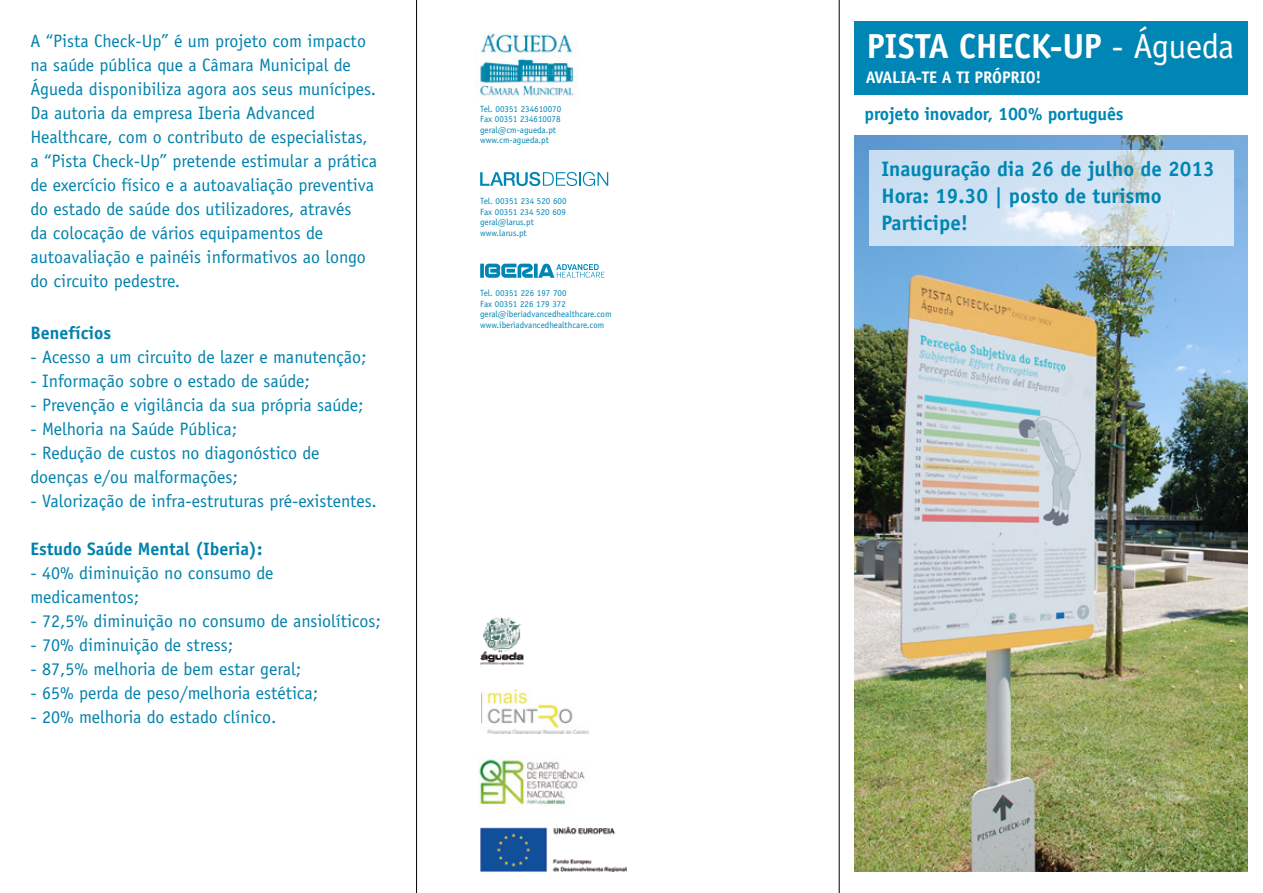
<style>
.page{position:relative;width:1263px;height:893px;background:#fff}
.page>*{position:absolute;margin:0;border:0;box-sizing:border-box;transform-origin:0 0}
.t1{font:700 34.8px "Officina Sans Std";letter-spacing:-.01em;color:#fff}
.t2{font:700 21px/27px "Officina Sans Std";color:#0086b4}
.t3{font:18px/24px "Officina Sans Std";color:#0081ac}
.t4{font:700 18px "Officina Sans Std";color:#0081ac}
.t5{font:700 18px "Officina Sans Std";letter-spacing:-.01em;color:#0086b4}
.t6{font:700 16.8px "Officina Sans Std";letter-spacing:-.01em;color:#fff}
.t7{font:9px/10.5px "Officina Sans Std";color:#0086b4}
.s1{font-weight:400}
</style>
<div class="page">
<div style="left:854px;top:21px;width:394px;height:73px;background:#0086b4"></div>
<img style="left:480px;top:617px;width:44px;height:49px">
<img style="left:481px;top:689px;width:107px;height:45px">
<img style="left:479px;top:759px;width:106px;height:48px">
<img style="left:480px;top:826px;width:147px;height:46px">
<svg style="left:480px;top:172px;width:128px;height:14px"></svg>
<img style="left:479px;top:33px;width:98px;height:68px">
<svg style="left:480px;top:264px;width:124px;height:14px"></svg>
<hr style="left:839px;top:0;width:1px;height:893px;background:#000">
<hr style="left:416px;top:0;width:1px;height:893px;background:#000">
<img style="left:854px;top:135px;width:394px;height:737px">
<svg style="left:869px;top:150px;width:364px;height:96px;background:#d1e2f0"></svg>
<p class="t3" style="left:31px;top:29px;width:348px">A “Pista Check-Up” é um projeto com impacto na saúde pública que a Câmara Municipal de Águeda disponibiliza agora aos seus munícipes.<br>Da autoria da empresa Iberia Advanced Healthcare, com o contributo de especialistas, a “Pista Check-Up” pretende estimular a prática de exercício físico e a autoavaliação preventiva do estado de saúde dos utilizadores, através<br>da colocação de vários equipamentos de autoavaliação e painéis informativos ao longo do circuito pedestre.</p>
<p class="t4" style="left:31px;top:322px;width:82px">Benefícios</p>
<p class="t3" style="left:31px;top:345px;width:337px">- Acesso a um circuito de lazer e manutenção;</p>
<p class="t3" style="left:31px;top:369px;width:281px">- Informação sobre o estado de saúde;</p>
<p class="t3" style="left:31px;top:393px;width:334px">- Prevenção e vigilância da sua própria saúde;</p>
<p class="t3" style="left:31px;top:417px;width:208px">- Melhoria na Saúde Pública;</p>
<p class="t3" style="left:31px;top:441px;width:290px">- Redução de custos no diagonóstico de doenças e/ou malformações;</p>
<p class="t3" style="left:31px;top:489px;width:348px">- Valorização de infra-estruturas pré-existentes.</p>
<p class="t4" style="left:31px;top:538px;width:233px">Estudo Saúde Mental (Iberia):</p>
<p class="t3" style="left:31px;top:561px;width:244px">- 40% diminuição no consumo de medicamentos;</p>
<p class="t3" style="left:31px;top:609px;width:352px">- 72,5% diminuição no consumo de ansiolíticos;</p>
<p class="t3" style="left:31px;top:633px;width:204px">- 70% diminuição de stress;</p>
<p class="t3" style="left:31px;top:657px;width:272px">- 87,5% melhoria de bem estar geral;</p>
<p class="t3" style="left:31px;top:681px;width:289px">- 65% perda de peso/melhoria estética;</p>
<p class="t3" style="left:31px;top:705px;width:247px">- 20% melhoria do estado clínico.</p>
<p class="t7" style="left:480px;top:104px;width:82px">Tel. 00351 234610070<br>Fax 00351 234610078 geral@cm-agueda.pt www.cm-agueda.pt</p>
<p class="t7" style="left:480px;top:196px;width:88px">Tel. 00351 234 520 600<br>Fax 00351 234 520 609 geral@larus.pt www.larus.pt</p>
<p class="t7" style="left:480px;top:288px;width:133px">Tel. 00351 226 197 700<br>Fax 00351 226 179 372 geral@iberiadvancedhealthcare.com www.iberiadvancedhealthcare.com</p>
<h1 class="t1" style="left:867px;top:24px;width:369px">PISTA CHECK-UP <span class="s1">- Águeda</span></h1>
<p class="t6" style="left:866px;top:67px;width:177px">AVALIA-TE A TI PRÓPRIO!</p>
<p class="t5" style="left:864px;top:103px;width:260px">projeto inovador, 100% português</p>
<p class="t2" style="left:881px;top:155px;width:335px">Inauguração dia 26 de julho de 2013<br>Hora: 19.30 | posto de turismo<br>Participe!</p>
</div>
